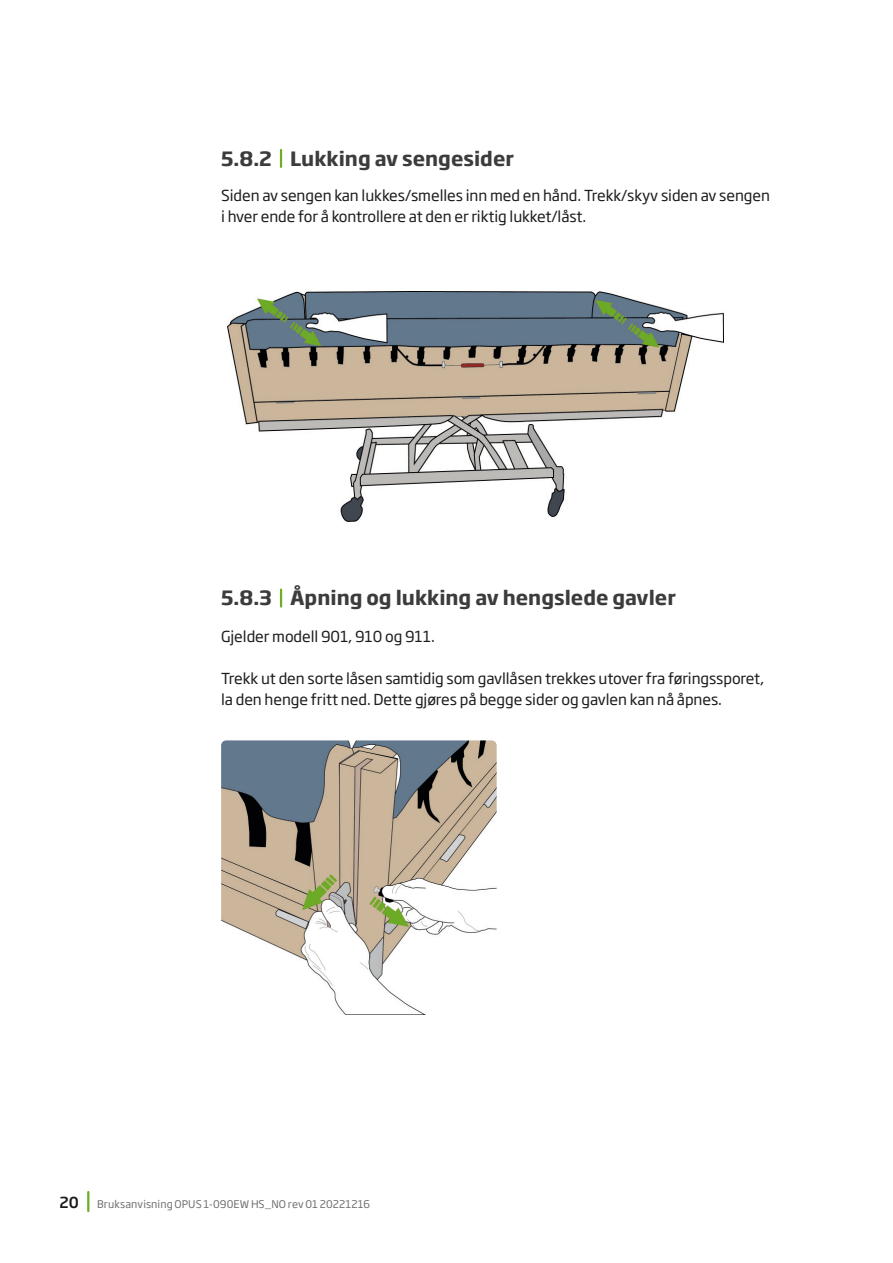
<style>
.page{position:relative;width:893px;height:1263px;background:#fff}
.page>*{position:absolute;margin:0;border:0;box-sizing:border-box;transform-origin:0 0}
.Underrubrik_under_ni{font:700 19.5px "Soho Gothic Pro";color:#3c3c3c}
.Brødtekst{font:15px/21px "Soho Gothic Pro";letter-spacing:-.005em;color:#1c1c1c}
.t1{font:10.5px "Soho Gothic Pro";letter-spacing:.01em;color:#70706f}
.s1{font-weight:500;font-size:15px;color:#1c1c1c}
</style>
<div class="page">
<svg style="left:280px;top:150px;width:2px;height:17px"></svg>
<svg style="left:280px;top:590px;width:2px;height:16px"></svg>
<img style="left:227px;top:291px;width:496px;height:230px">
<img style="left:221px;top:740px;width:276px;height:275px">
<svg style="left:87px;top:1192px;width:2px;height:19px"></svg>
<p class="Underrubrik_under_ni" style="left:221px;top:143px;width:294px">5.8.2 Lukking av sengesider</p>
<p class="Brødtekst" style="left:221px;top:184px;width:550px">Siden av sengen kan lukkes/smelles inn med en hånd. Trekk/skyv siden av sengen i hver ende for å kontrollere at den er riktig lukket/låst.</p>
<p class="Underrubrik_under_ni" style="left:221px;top:583px;width:456px">5.8.3 Åpning og lukking av hengslede gavler</p>
<p class="Brødtekst" style="left:221px;top:625px;width:215px">Gjelder modell 901, 910 og 911.</p>
<p class="Brødtekst" style="left:221px;top:667px;width:545px">Trekk ut den sorte låsen samtidig som gavllåsen trekkes utover fra føringssporet,</p>
<p class="Brødtekst" style="left:221px;top:688px;width:502px">la den henge fritt ned. Dette gjøres på begge sider og gavlen kan nå åpnes.</p>
<p class="t1" style="left:60px;top:1196px;width:312px"><span class="s1">20</span> Bruksanvisning OPUS 1-090EW HS_NO rev 01 20221216</p>
</div>
